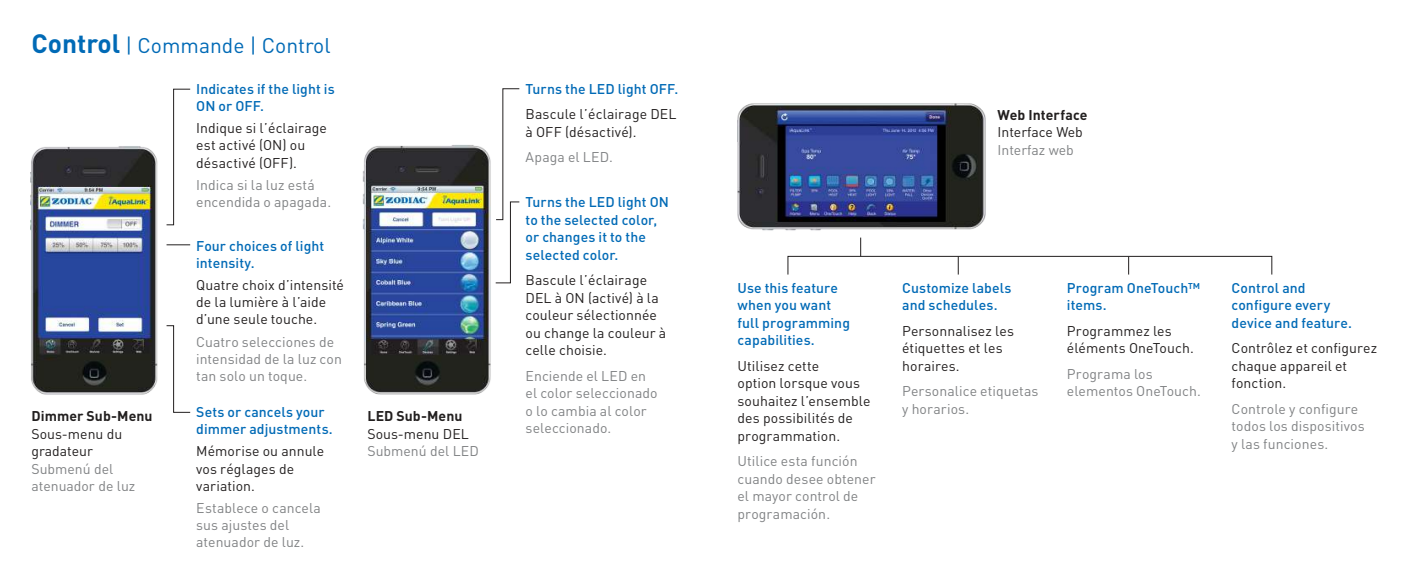
<style>
.page{position:relative;width:1412px;height:584px;background:#fff}
.page>*{position:absolute;margin:0;border:0;box-sizing:border-box;transform-origin:0 0}
.t1{font:21px "DIN";color:#006ab6}
.t2{font:14px/17.5px "DIN";letter-spacing:.005em;color:#221f1f}
.t3{font:14px/17.5px "DIN";letter-spacing:.005em;color:#808284}
.t4{font:500 14px/17.5px "DIN";letter-spacing:.005em;color:#006ab6}
.t5{font:700 14px "DIN";letter-spacing:.005em;color:#221f1f}
.s1{font-weight:700;font-size:26.25px}
</style>
<div class="page">
<img style="left:30px;top:146px;width:128px;height:249px">
<svg style="left:166px;top:88px;width:25px;height:138px"></svg>
<svg style="left:166px;top:244px;width:24px;height:1px"></svg>
<svg style="left:166px;top:325px;width:25px;height:88px"></svg>
<svg style="left:496px;top:88px;width:24px;height:196px"></svg>
<img style="left:362px;top:145px;width:134px;height:250px">
<img style="left:737px;top:103px;width:249px;height:128px">
<div style="left:787px;top:256px;width:485px;height:19px;border:1px solid #221f1f"></div>
<svg style="left:1128px;top:256px;width:1px;height:18px"></svg>
<svg style="left:957px;top:256px;width:1px;height:18px"></svg>
<svg style="left:860px;top:237px;width:1px;height:19px"></svg>
<h1 class="t1" style="left:32px;top:36px;width:300px"><span class="s1">Control</span> | Commande | Control</h1>
<p class="t5" style="left:31px;top:410px;width:123px">Dimmer Sub-Menu</p>
<p class="t2" style="left:31px;top:426px;width:92px">Sous-menu du gradateur</p>
<p class="t3" style="left:31px;top:461px;width:105px">Submenú del atenuador de luz</p>
<p class="t4" style="left:196px;top:81px;width:140px">Indicates if the light is<br>ON or OFF.</p>
<p class="t2" style="left:196px;top:121px;width:132px">Indique si l’éclairage est activé (ON) ou désactivé (OFF).</p>
<p class="t3" style="left:196px;top:177px;width:136px">Indica si la luz está encendida o apagada.</p>
<p class="t4" style="left:196px;top:238px;width:129px">Four choices of light intensity.</p>
<p class="t2" style="left:196px;top:277px;width:149px">Quatre choix d’intensité de la lumière à l’aide d’une seule touche.</p>
<p class="t3" style="left:196px;top:334px;width:147px">Cuatro selecciones de intensidad de la luz con tan solo un toque.</p>
<p class="t4" style="left:196px;top:404px;width:138px">Sets or cancels your dimmer adjustments.</p>
<p class="t2" style="left:196px;top:444px;width:130px">Mémorise ou annule vos réglages de variation.</p>
<p class="t3" style="left:196px;top:500px;width:126px">Establece o cancela sus ajustes del atenuador de luz.</p>
<p class="t5" style="left:367px;top:410px;width:96px">LED Sub-Menu</p>
<p class="t2" style="left:367px;top:426px;width:103px">Sous-menu DEL</p>
<p class="t3" style="left:367px;top:443px;width:113px">Submenú del LED</p>
<p class="t4" style="left:525px;top:81px;width:154px">Turns the LED light OFF.</p>
<p class="t2" style="left:525px;top:106px;width:152px">Bascule l’éclairage DEL à OFF (désactivé).</p>
<p class="t3" style="left:525px;top:149px;width:89px">Apaga el LED.</p>
<p class="t4" style="left:525px;top:194px;width:145px">Turns the LED light ON to the selected color, or changes it to the selected color.</p>
<p class="t2" style="left:525px;top:272px;width:142px">Bascule l’éclairage<br>DEL à ON (activé) à la couleur sélectionnée ou change la couleur à celle choisie.</p>
<p class="t3" style="left:525px;top:368px;width:134px">Enciende el LED en el color seleccionado o lo cambia al color seleccionado.</p>
<p class="t5" style="left:997px;top:109px;width:91px">Web Interface</p>
<p class="t2" style="left:997px;top:125px;width:87px">Interface Web</p>
<p class="t3" style="left:997px;top:142px;width:78px">Interfaz web</p>
<p class="t4" style="left:737px;top:280px;width:114px">Use this feature when you want full programming capabilities.</p>
<p class="t2" style="left:737px;top:358px;width:134px">Utilisez cette<br>option lorsque vous souhaitez l’ensemble des possibilités de programmation.</p>
<p class="t3" style="left:737px;top:453px;width:140px">Utilice esta función cuando desee obtener el mayor control de programación.</p>
<p class="t4" style="left:902px;top:280px;width:111px">Customize labels and schedules.</p>
<p class="t2" style="left:902px;top:323px;width:113px">Personnalisez les étiquettes et les horaires.</p>
<p class="t3" style="left:902px;top:383px;width:138px">Personalice etiquetas y horarios.</p>
<p class="t4" style="left:1066px;top:280px;width:135px">Program OneTouch™ items.</p>
<p class="t2" style="left:1066px;top:323px;width:128px">Programmez les éléments OneTouch.</p>
<p class="t3" style="left:1066px;top:366px;width:136px">Programa los elementos OneTouch.</p>
<p class="t4" style="left:1231px;top:280px;width:122px">Control and configure every device and feature.</p>
<p class="t2" style="left:1231px;top:340px;width:147px">Contrôlez et configurez chaque appareil et fonction.</p>
<p class="t3" style="left:1231px;top:401px;width:135px">Controle y configure todos los dispositivos y las funciones.</p>
</div>
